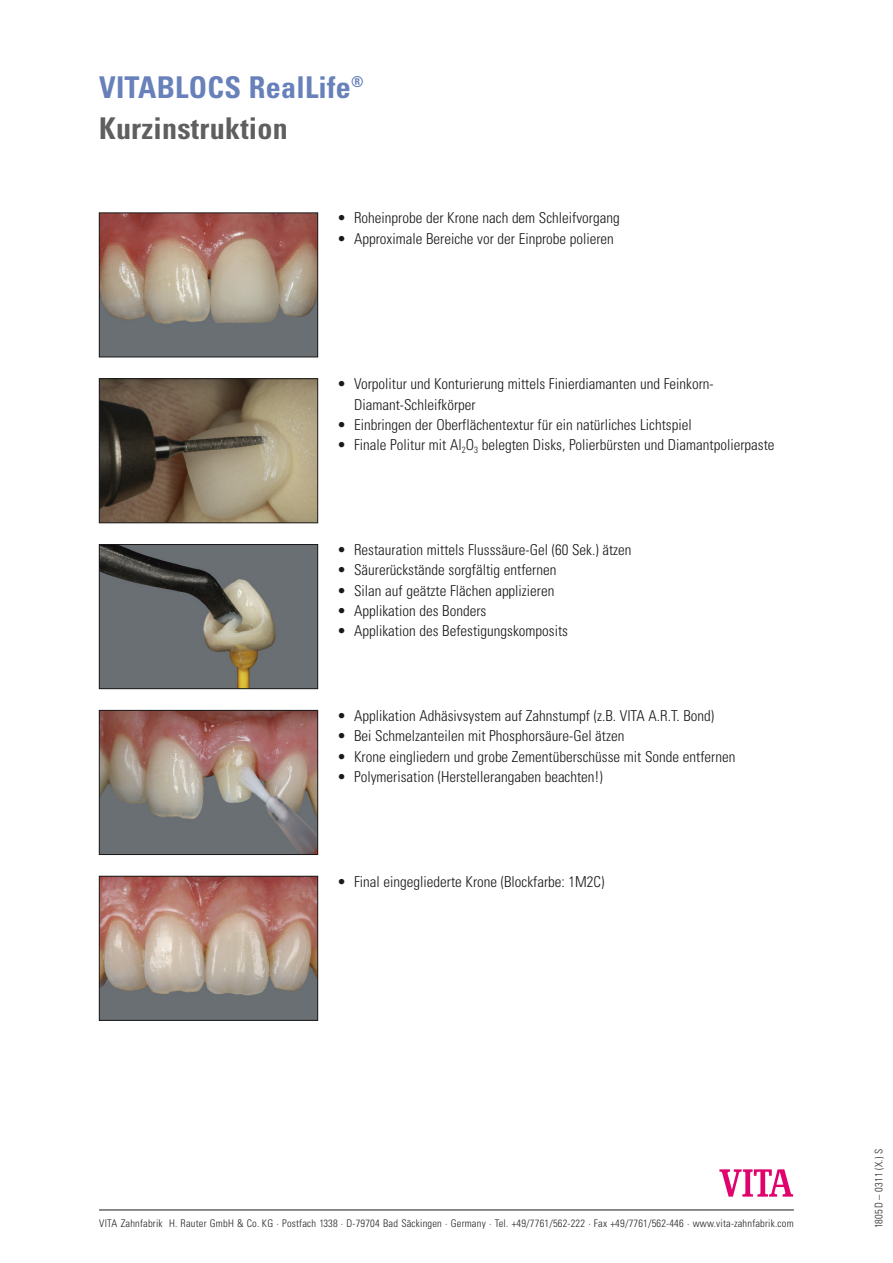
<style>
.page{position:relative;width:893px;height:1263px;background:#fff}
.page>*{position:absolute;margin:0;border:0;box-sizing:border-box;transform-origin:0 0}
.t1{font:700 condensed 30px/40.5px "Univers LT";letter-spacing:.01em;color:#6881ba}
.t2{font:300 condensed 15px/20.2px "Univers LT";color:#191919}
.t3{font:300 condensed 10.5px "Univers LT";letter-spacing:.02em;color:#252525}
.s1{color:#5f5f5f}
</style>
<div class="page">
<img style="left:101px;top:215px;width:215px;height:140px">
<div style="left:99px;top:213px;width:219px;height:144px;border:1px solid #191919"></div>
<img style="left:101px;top:380px;width:215px;height:141px">
<div style="left:99px;top:378px;width:219px;height:145px;border:1px solid #191919"></div>
<img style="left:101px;top:546px;width:215px;height:141px">
<div style="left:99px;top:544px;width:219px;height:145px;border:1px solid #191919"></div>
<img style="left:101px;top:712px;width:215px;height:141px">
<div style="left:99px;top:710px;width:219px;height:145px;border:1px solid #191919"></div>
<img style="left:101px;top:878px;width:215px;height:140px">
<div style="left:99px;top:876px;width:219px;height:144px;border:1px solid #191919"></div>
<hr style="left:99px;top:1210px;width:695px;height:1px;background:#191919">
<svg style="left:719px;top:1169px;width:74px;height:27px"></svg>
<h1 class="t1" style="left:99px;top:70px;width:266px">VITABLOCS RealLife<sup>®<br></sup><span class="s1">Kurzinstruktion</span></h1>
<p class="t2" style="left:337px;top:209px;width:284px">• Roheinprobe der Krone nach dem Schleifvorgang</p>
<p class="t2" style="left:337px;top:230px;width:278px">• Approximale Bereiche vor der Einprobe polieren</p>
<p class="t2" style="left:354px;top:375px;width:361px;text-indent:-17px">• Vorpolitur und Konturierung mittels Finierdiamanten und Feinkorn-<br>Diamant-Schleifkörper</p>
<p class="t2" style="left:337px;top:416px;width:356px">• Einbringen der Oberflächentextur für ein natürliches Lichtspiel</p>
<p class="t2" style="left:337px;top:436px;width:439px">• Finale Politur mit Al<sub>2</sub>O<sub>3</sub> belegten Disks, Polierbürsten und Diamantpolierpaste</p>
<p class="t2" style="left:337px;top:541px;width:296px">• Restauration mittels Flusssäure-Gel (60 Sek.) ätzen</p>
<p class="t2" style="left:337px;top:561px;width:221px">• Säurerückstände sorgfältig entfernen</p>
<p class="t2" style="left:337px;top:581px;width:219px">• Silan auf geätzte Flächen applizieren</p>
<p class="t2" style="left:337px;top:602px;width:151px">• Applikation des Bonders</p>
<p class="t2" style="left:337px;top:622px;width:232px">• Applikation des Befestigungskomposits</p>
<p class="t2" style="left:337px;top:707px;width:379px">• Applikation Adhäsivsystem auf Zahnstumpf (z.B. VITA A.R.T. Bond)</p>
<p class="t2" style="left:337px;top:727px;width:289px">• Bei Schmelzanteilen mit Phosphorsäure-Gel ätzen</p>
<p class="t2" style="left:337px;top:747px;width:400px">• Krone eingliedern und grobe Zementüberschüsse mit Sonde entfernen</p>
<p class="t2" style="left:337px;top:768px;width:267px">• Polymerisation (Herstellerangaben beachten!)</p>
<p class="t2" style="left:337px;top:873px;width:269px">• Final eingegliederte Krone (Blockfarbe: 1M2C)</p>
<p class="t3" style="left:99px;top:1219px;width:696px">VITA Zahnfabrik H. Rauter GmbH &amp; Co. KG · Postfach 1338 · D-79704 Bad Säckingen · Germany · Tel. +49/7761/562-222 · Fax +49/7761/562-446 · www.vita-zahnfabrik.com</p>
<p class="t3" style="left:875px;top:1228px;width:81px;rotate:-90deg">1805D – 0311 (X.) S</p>
</div>
